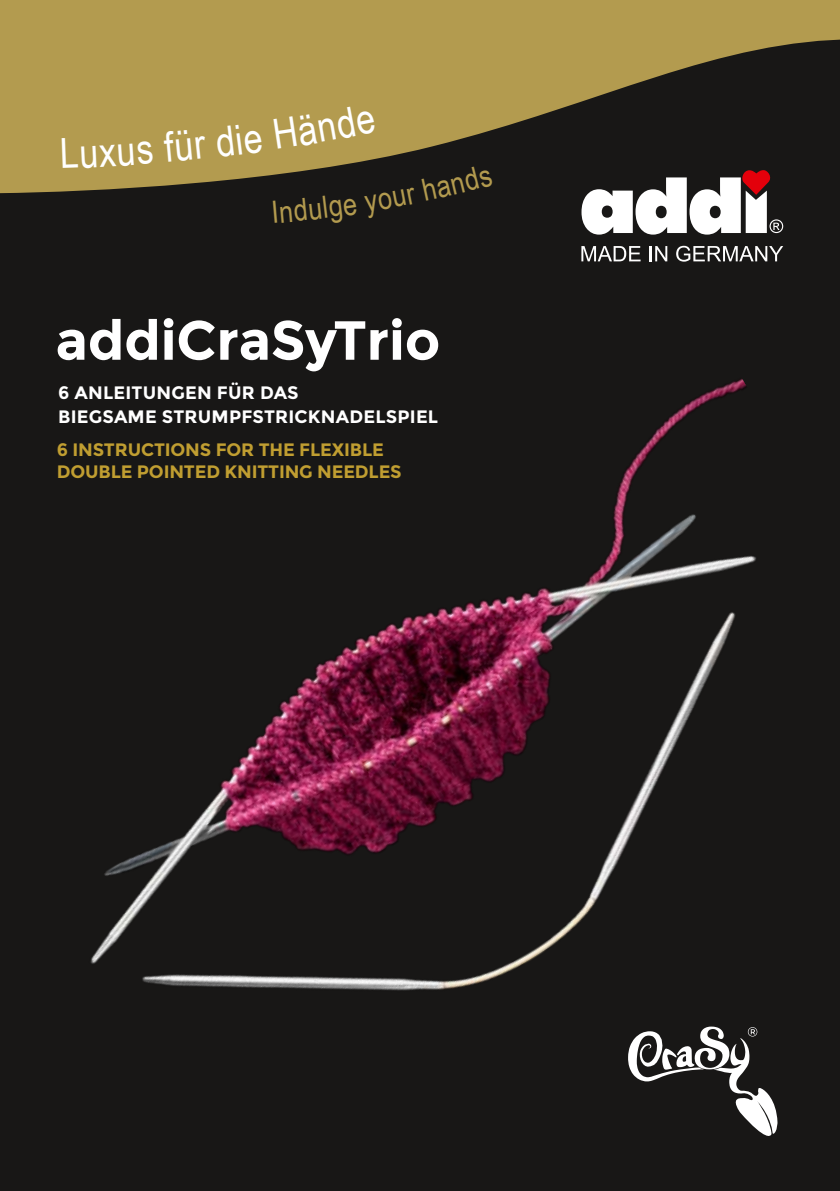
<style>
.page{position:relative;width:840px;height:1191px;background:#fff}
.page>*{position:absolute;margin:0;border:0;box-sizing:border-box;transform-origin:0 0}
.t1{font:700 55px "Montserrat";letter-spacing:-.005em;color:#fff}
.t2{font:700 18px/22px "Montserrat";letter-spacing:-.01em;color:#c09e31}
.t3{font:700 18px/24px "Montserrat";letter-spacing:.01em;color:#fff}
</style>
<div class="page">
<div style="left:0;top:0;width:839px;height:1191px;background:#181716"></div>
<svg style="left:0;top:0;width:839px;height:193px;fill:#b39b4f"></svg>
<img style="left:90px;top:378px;width:666px;height:613px">
<svg style="left:628px;top:1026px;width:149px;height:110px"></svg>
<svg style="left:581px;top:246px;width:59px;height:15px"></svg>
<svg style="left:649px;top:246px;width:18px;height:15px"></svg>
<svg style="left:676px;top:246px;width:106px;height:16px"></svg>
<svg style="left:581px;top:170px;width:201px;height:65px"></svg>
<svg style="left:364px;top:167px;width:128px;height:26px"></svg>
<div style="left:62px;top:138px;width:91px;height:30px;background:#b39b4f"></div>
<svg style="left:163px;top:130px;width:44px;height:32px"></svg>
<div style="left:215px;top:124px;width:48px;height:33px;background:#b39b4f"></div>
<div style="left:273px;top:107px;width:103px;height:42px;background:#b39b4f"></div>
<h1 class="t1" style="left:55px;top:307px;width:386px">addiCraSyTrio</h1>
<p class="t3" style="left:58px;top:380px;width:381px">6 ANLEITUNGEN FÜR DAS<br>BIEGSAME STRUMPFSTRICKNADELSPIEL</p>
<p class="t2" style="left:57px;top:438px;width:346px">6 INSTRUCTIONS FOR THE FLEXIBLE<br>DOUBLE POINTED KNITTING NEEDLES</p>
</div>
